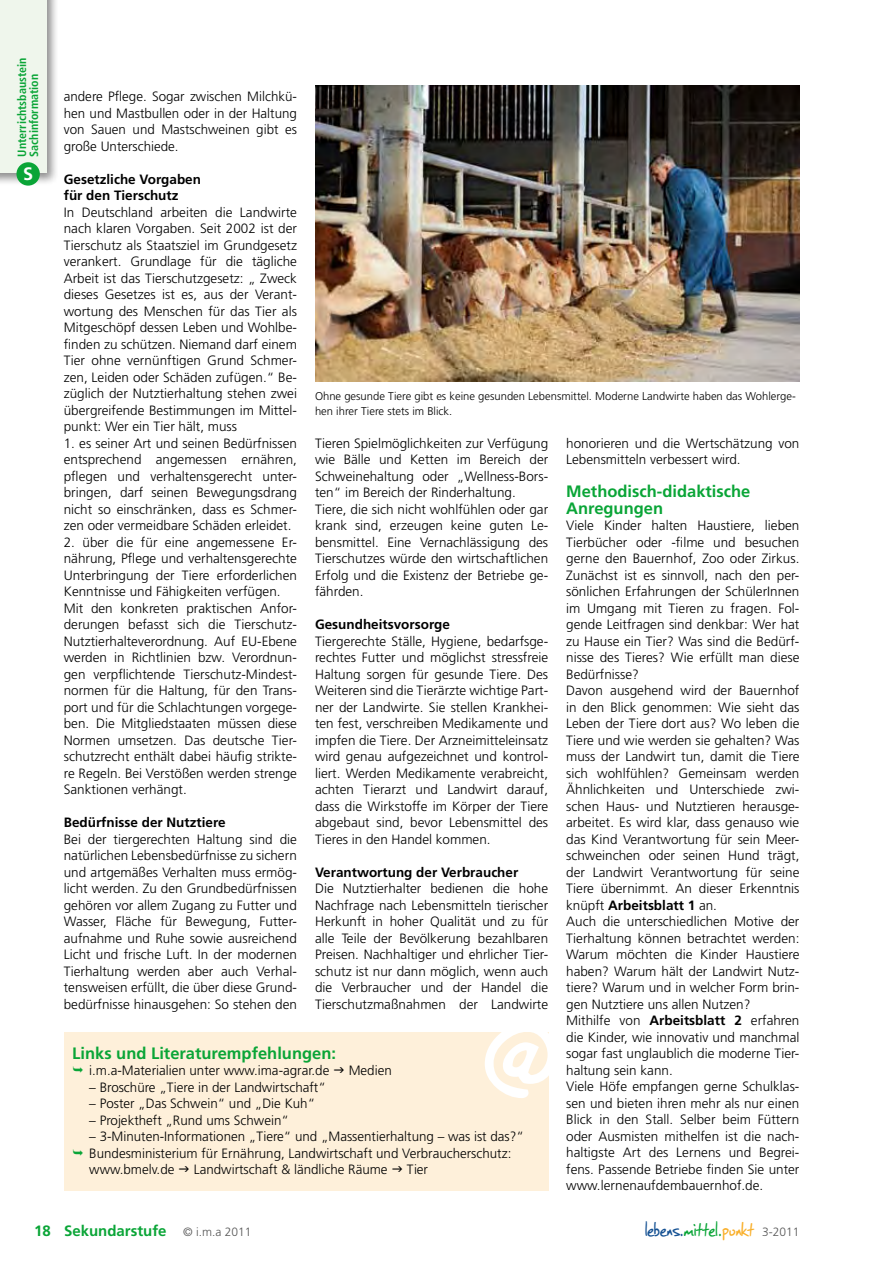
<style>
.page{position:relative;width:893px;height:1263px;background:#fff}
.page>*{position:absolute;margin:0;border:0;box-sizing:border-box;transform-origin:0 0}
.t1{font:138.15px "SF Grunge Sans";color:#fff}
.t2{font:22.5px "SF Grunge Sans";letter-spacing:.01em;color:#155193}
.t3{font:700 18px "Frutiger";color:#fff}
.t4{font:700 16.5px/16.5px "Frutiger";color:#0aa537}
.t5{font:700 15px "Frutiger";color:#0aa537}
.t6{font:300 13.5px/16.5px "Frutiger";color:#000;text-align:justify}
.t7{font:700 13.5px/16.5px "Frutiger";color:#000}
.t8{font:700 condensed 12px/12px "Frutiger";color:#0aa537}
.t9{font:300 11.25px/15px "Frutiger";color:#000}
.s1{font-weight:700}
.s2{font-weight:300;font-size:12px;color:#565656}
.s3{color:#0aa537}
.s4{color:#f9af2a}
.s5{font-family:"Frutiger";font-weight:300;font-size:12px;color:#565656}
</style>
<div class="page">
<div style="left:64px;top:1032px;width:484px;height:158px;background:#fef0da"></div>
<img style="left:315px;top:85px;width:484px;height:297px">
<div style="left:0;top:0;width:59px;height:186px;background:#000;opacity:.45"></div>
<div style="left:0;top:0;width:47px;height:173px;background:#eff6ec"></div>
<div style="left:16px;top:162px;width:24px;height:24px;background:#0aa537;border-radius:50%"></div>
<p class="t8" style="left:16px;top:157px;width:100px;rotate:-90deg">Unterrichtsbaustein<br>Sachinformation</p>
<h3 class="t3" style="left:23px;top:163px;width:12px">S</h3>
<p class="t6" style="left:64px;top:88px;width:235px">andere Pflege. Sogar zwischen Milchkü&shy;hen und Mastbullen oder in der Haltung von Sauen und Mastschweinen gibt es große Unterschiede.</p>
<p class="t7" style="left:64px;top:171px;width:139px">Gesetzliche Vorgaben für den Tierschutz</p>
<p class="t6" style="left:64px;top:204px;width:235px">In Deutschland arbeiten die Landwirte nach klaren Vorgaben. Seit 2002 ist der Tierschutz als Staatsziel im Grundgesetz verankert. Grundlage für die tägliche Arbeit ist das Tierschutzgesetz: „ Zweck dieses Gesetzes ist es, aus der Verant&shy;wortung des Menschen für das Tier als Mitgeschöpf dessen Leben und Wohlbe&shy;finden zu schützen. Niemand darf einem Tier ohne vernünftigen Grund Schmer&shy;zen, Leiden oder Schäden zufügen.“ Be&shy;züglich der Nutztierhaltung stehen zwei übergreifende Bestimmungen im Mittel&shy;punkt: Wer ein Tier hält, muss</p>
<p class="t6" style="left:64px;top:435px;width:235px">1. es seiner Art und seinen Bedürfnissen entsprechend angemessen ernähren, pflegen und verhaltensgerecht unter&shy;bringen, darf seinen Bewegungsdrang nicht so einschränken, dass es Schmer&shy;zen oder vermeidbare Schäden erleidet.</p>
<p class="t6" style="left:64px;top:534px;width:235px;text-align:left">2. über die für eine angemessene Er&shy;nährung, Pflege und verhaltensgerechte Unterbringung der Tiere erforderlichen Kenntnisse und Fähigkeiten verfügen.<br>Mit den konkreten praktischen Anfor&shy;derungen befasst sich die Tierschutz-Nutztierhalteverordnung. Auf EU-Ebene werden in Richtlinien bzw. Verordnun&shy;gen verpflichtende Tierschutz-Mindest&shy;normen für die Haltung, für den Trans&shy;port und für die Schlachtungen vorgege&shy;ben. Die Mitgliedstaaten müssen diese Normen umsetzen. Das deutsche Tier&shy;schutzrecht enthält dabei häufig strikte&shy;re Regeln. Bei Verstößen werden strenge Sanktionen verhängt.</p>
<p class="t7" style="left:64px;top:814px;width:163px">Bedürfnisse der Nutztiere</p>
<p class="t6" style="left:64px;top:831px;width:235px">Bei der tiergerechten Haltung sind die natürlichen Lebensbedürfnisse zu sichern und artgemäßes Verhalten muss ermög&shy;licht werden. Zu den Grundbedürfnissen gehören vor allem Zugang zu Futter und Wasser, Fläche für Bewegung, Futter&shy;aufnahme und Ruhe sowie ausreichend Licht und frische Luft. In der modernen Tierhaltung werden aber auch Verhal&shy;tensweisen erfüllt, die über diese Grund&shy;bedürfnisse hinausgehen: So stehen den</p>
<p class="t4" style="left:72px;top:1044px;width:265px">Links und Literaturempfehlungen:</p>
<p class="t6" style="left:89px;top:1062px;width:242px">i.m.a-Materialien unter www.ima-agrar.de</p>
<p class="t6" style="left:89px;top:1078px;width:238px">– Broschüre „Tiere in der Landwirtschaft“</p>
<p class="t6" style="left:89px;top:1095px;width:227px">– Poster „Das Schwein“ und „Die Kuh“</p>
<p class="t6" style="left:89px;top:1111px;width:201px">– Projektheft „Rund ums Schwein“</p>
<p class="t9" style="left:315px;top:388px;width:482px">Ohne gesunde Tiere gibt es keine gesunden Lebensmittel. Moderne Landwirte haben das Wohlerge&shy;hen ihrer Tiere stets im Blick.</p>
<p class="t6" style="left:315px;top:435px;width:235px;text-align:left">Tieren Spielmöglichkeiten zur Verfügung wie Bälle und Ketten im Bereich der Schweinehaltung oder „Wellness-Bors&shy;ten“ im Bereich der Rinderhaltung.<br>Tiere, die sich nicht wohlfühlen oder gar krank sind, erzeugen keine guten Le&shy;bensmittel. Eine Vernachlässigung des Tierschutzes würde den wirtschaftlichen Erfolg und die Existenz der Betriebe ge&shy;fährden.</p>
<p class="t7" style="left:315px;top:616px;width:137px">Gesundheitsvorsorge</p>
<p class="t6" style="left:315px;top:633px;width:235px">Tiergerechte Ställe, Hygiene, bedarfsge&shy;rechtes Futter und möglichst stressfreie Haltung sorgen für gesunde Tiere. Des Weiteren sind die Tierärzte wichtige Part&shy;ner der Landwirte. Sie stellen Krankhei&shy;ten fest, verschreiben Medikamente und impfen die Tiere. Der Arzneimitteleinsatz wird genau aufgezeichnet und kontrol&shy;liert. Werden Medikamente verabreicht, achten Tierarzt und Landwirt darauf, dass die Wirkstoffe im Körper der Tiere abgebaut sind, bevor Lebensmittel des Tieres in den Handel kommen.</p>
<p class="t7" style="left:315px;top:864px;width:205px">Verantwortung der Verbraucher</p>
<p class="t6" style="left:315px;top:880px;width:235px">Die Nutztierhalter bedienen die hohe Nachfrage nach Lebensmitteln tierischer Herkunft in hoher Qualität und zu für alle Teile der Bevölkerung bezahlbaren Preisen. Nachhaltiger und ehrlicher Tier&shy;schutz ist nur dann möglich, wenn auch die Verbraucher und der Handel die Tierschutzmaßnahmen der Landwirte</p>
<p class="t6" style="left:566px;top:435px;width:235px">honorieren und die Wertschätzung von<br>Lebensmitteln verbessert wird.</p>
<p class="t4" style="left:566px;top:483px;width:186px">Methodisch-didaktische<br>Anregungen</p>
<p class="t6" style="left:566px;top:517px;width:235px;text-align:left">Viele Kinder halten Haustiere, lieben Tierbücher oder -filme und besuchen gerne den Bauernhof, Zoo oder Zirkus.<br>Zunächst ist es sinnvoll, nach den per&shy;sönlichen Erfahrungen der SchülerInnen im Umgang mit Tieren zu fragen. Fol&shy;gende Leitfragen sind denkbar: Wer hat zu Hause ein Tier? Was sind die Bedürf&shy;nisse des Tieres? Wie erfüllt man diese Bedürfnisse?<br>Davon ausgehend wird der Bauernhof in den Blick genommen: Wie sieht das Leben der Tiere dort aus? Wo leben die Tiere und wie werden sie gehalten? Was muss der Landwirt tun, damit die Tiere sich wohlfühlen? Gemeinsam werden Ähnlichkeiten und Unterschiede zwi&shy;schen Haus- und Nutztieren herausge&shy;arbeitet. Es wird klar, dass genauso wie das Kind Verantwortung für sein Meer&shy;schweinchen oder seinen Hund trägt, der Landwirt Verantwortung für seine Tiere übernimmt. An dieser Erkenntnis knüpft <span class="s1">Arbeitsblatt 1</span> an.<br>Auch die unterschiedlichen Motive der Tierhaltung können betrachtet werden:<br>Warum möchten die Kinder Haustiere haben? Warum hält der Landwirt Nutz&shy;tiere? Warum und in welcher Form brin&shy;gen Nutztiere uns allen Nutzen?<br>Mithilfe von <span class="s1">Arbeitsblatt 2</span> erfahren die Kinder, wie innovativ und manchmal sogar fast unglaublich die moderne Tier&shy;haltung sein kann.<br>Viele Höfe empfangen gerne Schulklas&shy;sen und bieten ihren mehr als nur einen Blick in den Stall. Selber beim Füttern oder Ausmisten mithelfen ist die nach&shy;haltigste Art des Lernens und Begrei&shy;fens. Passende Betriebe finden Sie unter www.lernenaufdembauernhof.de.</p>
<h1 class="t1" style="left:478px;top:968px;width:87px">@</h1>
<p class="t6" style="left:89px;top:1128px;width:436px;text-align:left">– 3-Minuten-Informationen „Tiere“ und „Massentierhaltung – was ist das?“<br>Bundesministerium für Ernährung, Landwirtschaft und Verbraucherschutz: www.bmelv.de</p>
<p class="t6" style="left:349px;top:1062px;width:45px">Medien</p>
<p class="t6" style="left:194px;top:1161px;width:195px">Landwirtschaft &amp; ländliche Räume</p>
<p class="t6" style="left:407px;top:1161px;width:23px">Tier</p>
<p class="t5" style="left:34px;top:1222px;width:219px">18 Sekundarstufe <span class="s2">© i.m.a 2011</span></p>
<h2 class="t2" style="left:645px;top:1214px;width:156px">lebens.<span class="s3">mittel.</span><span class="s4">punkt</span> <span class="s5">3-2011</span></h2>
</div>
